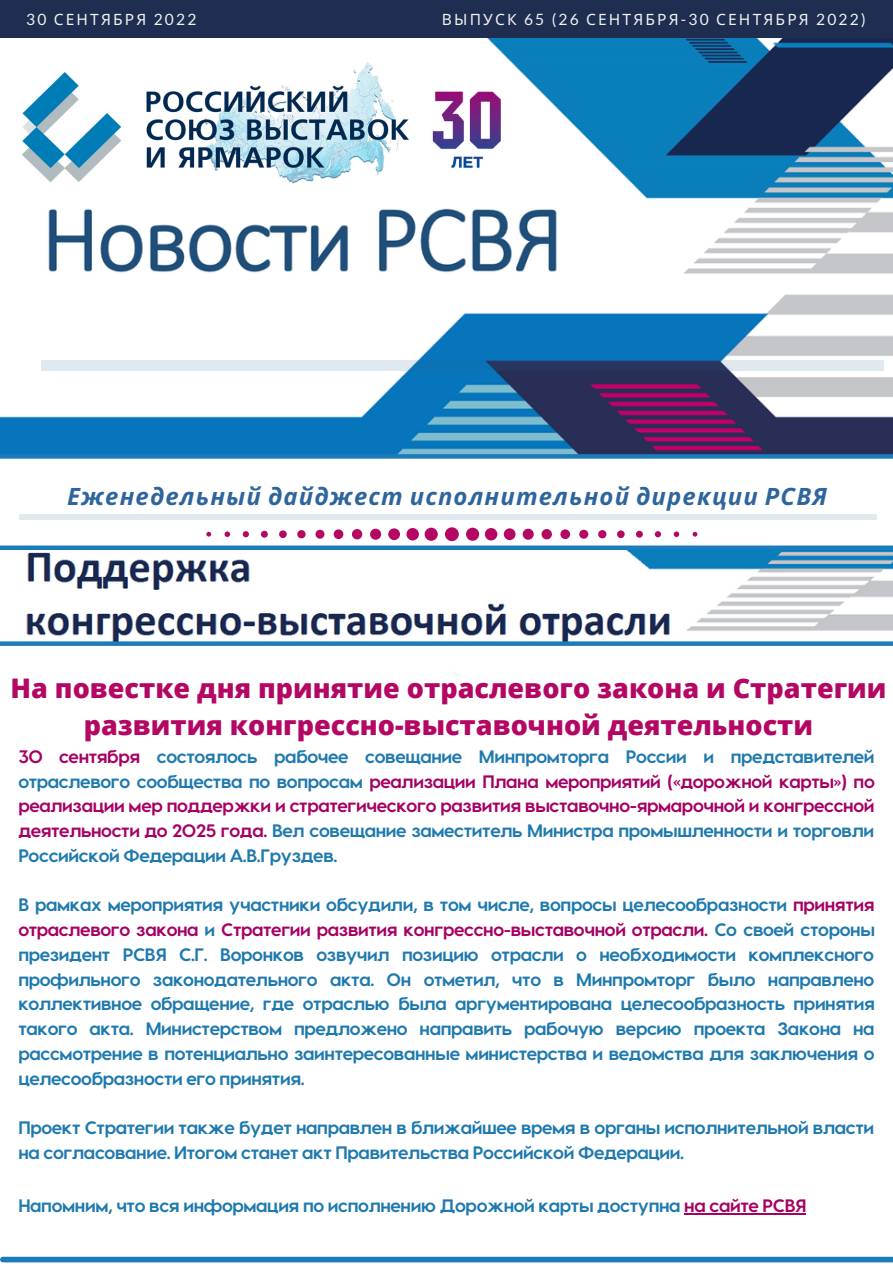
<style>
.page{position:relative;width:893px;height:1264px;background:#fff}
.page>*{position:absolute;margin:0;border:0;box-sizing:border-box;transform-origin:0 0}
.t1{font:800 27px/37px "Open Sans";color:#b40764;text-align:center}
.t2{font:italic 700 23.85px "Noto Sans";letter-spacing:.05em;color:#2e659d}
.t3{font:700 18px/24.8px "Visby CF";letter-spacing:-.02em;color:#1e79ae;text-align:justify}
.t4{font:15.6px "Noto Sans";letter-spacing:.14em;color:#f2f2f2}
.s1{font-family:"Lato"}
.s2{color:#a50064}
</style>
<div class="page">
<div style="left:0;top:0;width:892px;height:38px;background:#1e2d50"></div>
<img style="left:0;top:38px;width:892px;height:416px">
<div style="left:3px;top:1256px;width:889px;height:6px;background:#1b7bbb"></div>
<img style="left:22px;top:59px;width:478px;height:125px">
<img style="left:26px;top:550px;width:866px;height:91px">
<div style="left:0;top:545px;width:892px;height:5px;background:#1b7bbb"></div>
<hr style="left:0;top:454px;width:892px;height:4px;background:#1b7bbb">
<svg style="left:41px;top:360px;width:842px;height:10px;background:#98acc4"></svg>
<div style="left:20px;top:514px;width:856px;height:5px;background:#e0e8f0"></div>
<svg style="left:206px;top:527px;width:491px;height:14px"></svg>
<div style="left:0;top:641px;width:892px;height:5px;background:#1b7bbb"></div>
<hr style="left:684px;top:1212px;width:122px;height:2px;background:#a50064">
<p class="t4" style="left:26px;top:8px;width:172px"><span class="s1">30</span> СЕНТЯБРЯ <span class="s1">2022</span></p>
<p class="t4" style="left:442px;top:8px;width:425px">ВЫПУСК <span class="s1">65 (26</span> СЕНТЯБРЯ<span class="s1">-30</span> СЕНТЯБРЯ <span class="s1">2022)</span></p>
<h2 class="t2" style="left:67px;top:480px;width:761px">Еженедельный дайджест исполнительной дирекции РСВЯ</h2>
<h1 class="t1" style="left:10px;top:668px;width:877px">На повестке дня принятие отраслевого закона и Стратегии развития конгрессно-выставочной деятельности</h1>
<p class="t3" style="left:18px;top:743px;width:857px"><span class="s2">30 сентября</span> состоялось рабочее совещание Минпромторга России и представителей отраслевого сообщества по вопросам <span class="s2">реализации Плана мероприятий («дорожной карты») по реализации мер поддержки и стратегического развития выставочно-ярмарочной и конгрессной деятельности до 2025 года.</span> Вел совещание заместитель Министра промышленности и торговли Российской Федерации А.В.Груздев.</p>
<p class="t3" style="left:18px;top:891px;width:858px">В рамках мероприятия участники обсудили, в том числе, вопросы целесообразности <span class="s2">принятия отраслевого закона</span> и <span class="s2">Стратегии развития конгрессно-выставочной отрасли.</span> Со своей стороны президент РСВЯ С.Г. Воронков озвучил позицию отрасли о необходимости комплексного профильного законодательного акта. Он отметил, что в Минпромторг было направлено коллективное обращение, где отраслью была аргументирована целесообразность принятия такого акта. Министерством предложено направить рабочую версию проекта Закона на рассмотрение в потенциально заинтересованные министерства и ведомства для заключения о целесообразности его принятия.</p>
<p class="t3" style="left:18px;top:1114px;width:857px">Проект Стратегии также будет направлен в ближайшее время в органы исполнительной власти на согласование. Итогом станет акт Правительства Российской Федерации.</p>
<p class="t3" style="left:18px;top:1192px;width:789px">Напомним, что вся информация по исполнению Дорожной карты доступна <span class="s2">на сайте РСВЯ</span></p>
</div>
